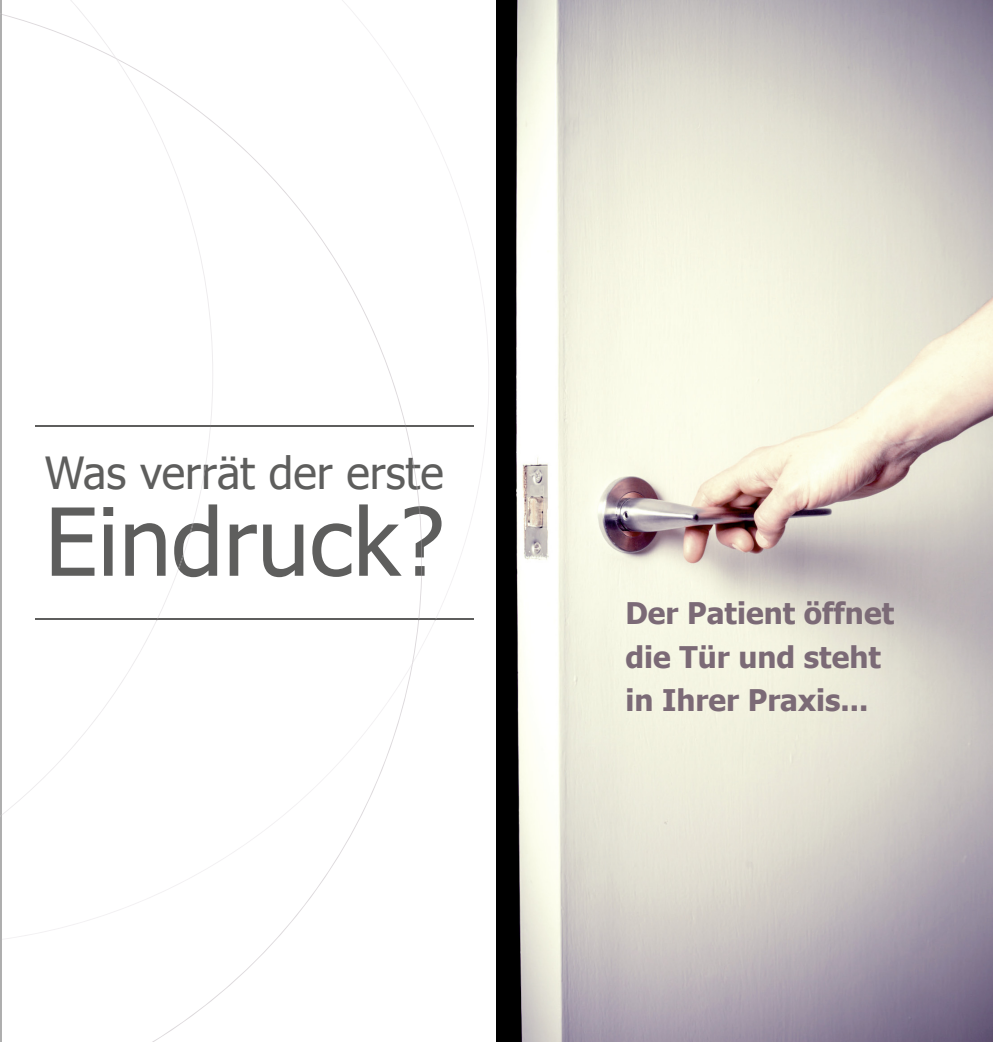
<style>
.page{position:relative;width:994px;height:1042px;background:#fff}
.page>*{position:absolute;margin:0;border:0;box-sizing:border-box;transform-origin:0 0}
.t1{font:93.8px "Tahoma";color:#5e5e5d}
.t2{font:93.8px "Tahoma";color:#646363}
.t3{font:44.27px "Tahoma";color:#5e5e5d}
.t4{font:44.27px "Tahoma";color:#646363}
.t5{font:44.27px "Tahoma";color:#6a6869}
.t6{font:700 29.75px/43.8px "Tahoma";color:#7b6a76}
.s1{color:#6a6869}
</style>
<div class="page">
<img style="left:496px;top:0;width:496px;height:1042px">
<svg style="left:413px;top:460px;width:4px;height:28px"></svg>
<svg style="left:418px;top:504px;width:4px;height:73px"></svg>
<svg style="left:213px;top:274px;width:200px;height:392px"></svg>
<svg style="left:117px;top:59px;width:96px;height:852px"></svg>
<svg style="left:200px;top:455px;width:7px;height:35px"></svg>
<svg style="left:175px;top:504px;width:23px;height:73px"></svg>
<svg style="left:0;top:0;width:116px;height:1042px"></svg>
<h2 class="t3" style="left:45px;top:445px;width:400px">Was ve ät der ers e</h2>
<h1 class="t1" style="left:45px;top:482px;width:400px">Ein ruck<span class="s1">?</span></h1>
<h2 class="t5" style="left:405px;top:445px;width:16px">t</h2>
<h2 class="t4" style="left:185px;top:445px;width:33px">rr</h2>
<h1 class="t2" style="left:171px;top:482px;width:53px">d</h1>
<p class="t6" style="left:625px;top:590px;width:270px">Der Patient öffnet die Tür und steht in Ihrer Praxis...</p>
</div>
